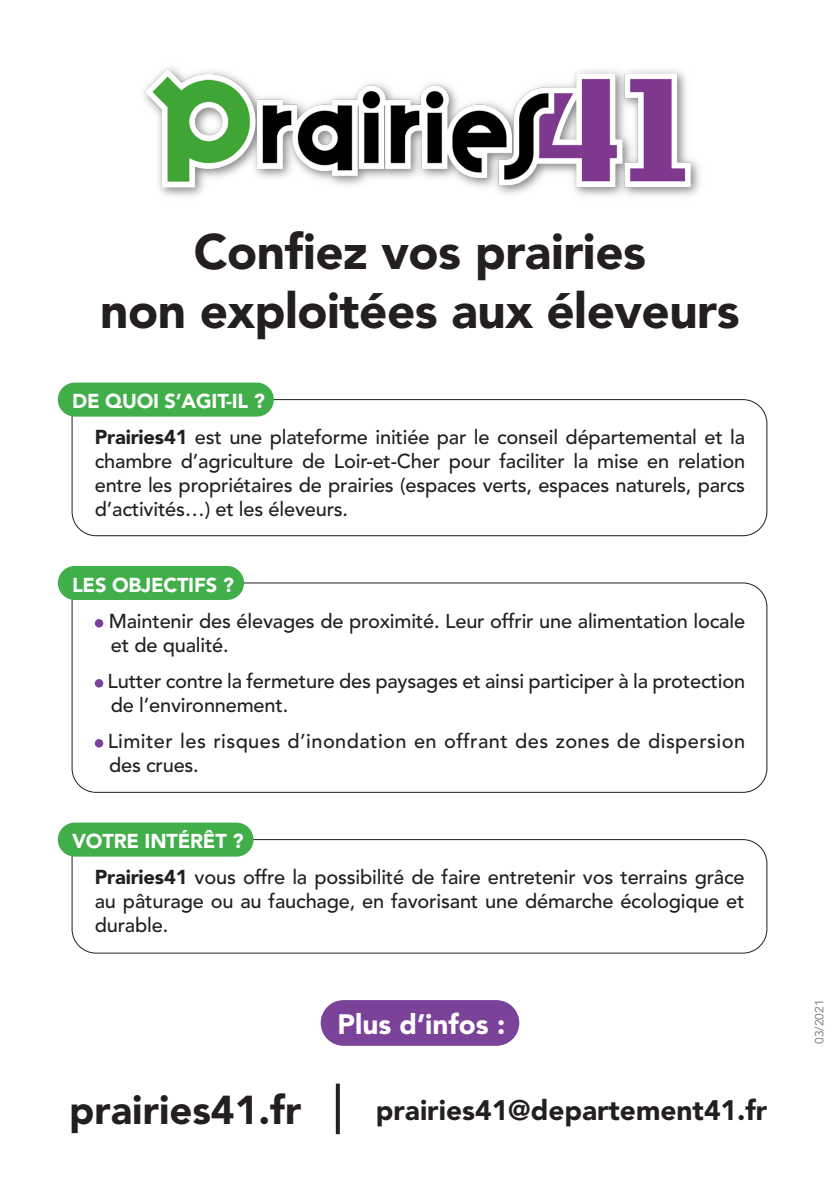
<style>
.page{position:relative;width:840px;height:1191px;background:#fff}
.page>*{position:absolute;margin:0;border:0;box-sizing:border-box;transform-origin:0 0}
.t1{font:900 49.4px/59.2px "Avenir LT Std";letter-spacing:-.01em;color:#231f20;text-align:center}
.t2{font:900 40px "Avenir LT Std";color:#231f20}
.t3{font:900 28px "Avenir LT Std";color:#231f20}
.t4{font:900 27.8px "Avenir LT Std";color:#fff}
.t5{font:500 20px/24px "Avenir LT Std";letter-spacing:-.01em;color:#231f20;text-align:justify}
.t6{font:500 20px/24px "Avenir LT Std";letter-spacing:.02em;color:#231f20}
.t7{font:900 20px "Avenir LT Std";letter-spacing:-.01em;color:#fff}
.t8{font:12px "Avenir LT Std";color:#808285}
.s1{font-weight:900}
</style>
<div class="page">
<svg style="left:71px;top:399px;width:696px;height:138px"></svg>
<div style="left:58px;top:382px;width:216px;height:34px;background:#40ae49;border-radius:17px"></div>
<img style="left:144px;top:68px;width:556px;height:129px">
<div style="left:320px;top:1000px;width:199px;height:45px;background:#7a4399;border-radius:23px"></div>
<svg style="left:71px;top:582px;width:696px;height:211px"></svg>
<div style="left:58px;top:566px;width:186px;height:34px;background:#40ae49;border-radius:17px"></div>
<div style="left:95px;top:619px;width:8px;height:8px;background:#7a4399;border-radius:50%"></div>
<div style="left:95px;top:679px;width:8px;height:8px;background:#7a4399;border-radius:50%"></div>
<div style="left:95px;top:739px;width:8px;height:8px;background:#7a4399;border-radius:50%"></div>
<svg style="left:71px;top:838px;width:696px;height:116px"></svg>
<div style="left:58px;top:822px;width:195px;height:34px;background:#40ae49;border-radius:17px"></div>
<svg style="left:335px;top:1083px;width:4px;height:51px"></svg>
<p class="t1" style="left:100px;top:221px;width:640px">Confiez vos prairies<br>non exploitées aux éleveurs</p>
<p class="t7" style="left:72px;top:389px;width:194px">DE QUOI S’AGIT-IL ?</p>
<p class="t5" style="left:95px;top:426px;width:651px"><span class="s1">Prairies41</span> est une plateforme initiée par le conseil départemental et la chambre d’agriculture de Loir-et-Cher pour faciliter la mise en relation entre les propriétaires de prairies (espaces verts, espaces naturels, parcs d’activités…) et les éleveurs.</p>
<p class="t7" style="left:72px;top:572px;width:163px">LES OBJECTIFS ?</p>
<p class="t5" style="left:109px;top:609px;width:637px">Maintenir des élevages de proximité. Leur offrir une alimentation locale et de qualité.</p>
<p class="t5" style="left:107px;top:669px;width:638px">Lutter contre la fermeture des paysages et ainsi participer à la protection de l’environnement.</p>
<p class="t6" style="left:108px;top:729px;width:638px">Limiter les risques d’inondation en offrant des zones de dispersion des crues.</p>
<p class="t7" style="left:72px;top:829px;width:173px">VOTRE INTÉRÊT ?</p>
<p class="t5" style="left:95px;top:865px;width:651px"><span class="s1">Prairies41</span> vous offre la possibilité de faire entretenir vos terrains grâce au pâturage ou au fauchage, en favorisant une démarche écologique et durable.</p>
<p class="t4" style="left:337px;top:1007px;width:169px">Plus d’infos :</p>
<p class="t2" style="left:69px;top:1085px;width:233px">prairies41.fr</p>
<p class="t3" style="left:375px;top:1093px;width:392px">prairies41@departement41.fr</p>
<p class="t8" style="left:811px;top:1044px;width:46px;rotate:-90deg">03/2021</p>
</div>
